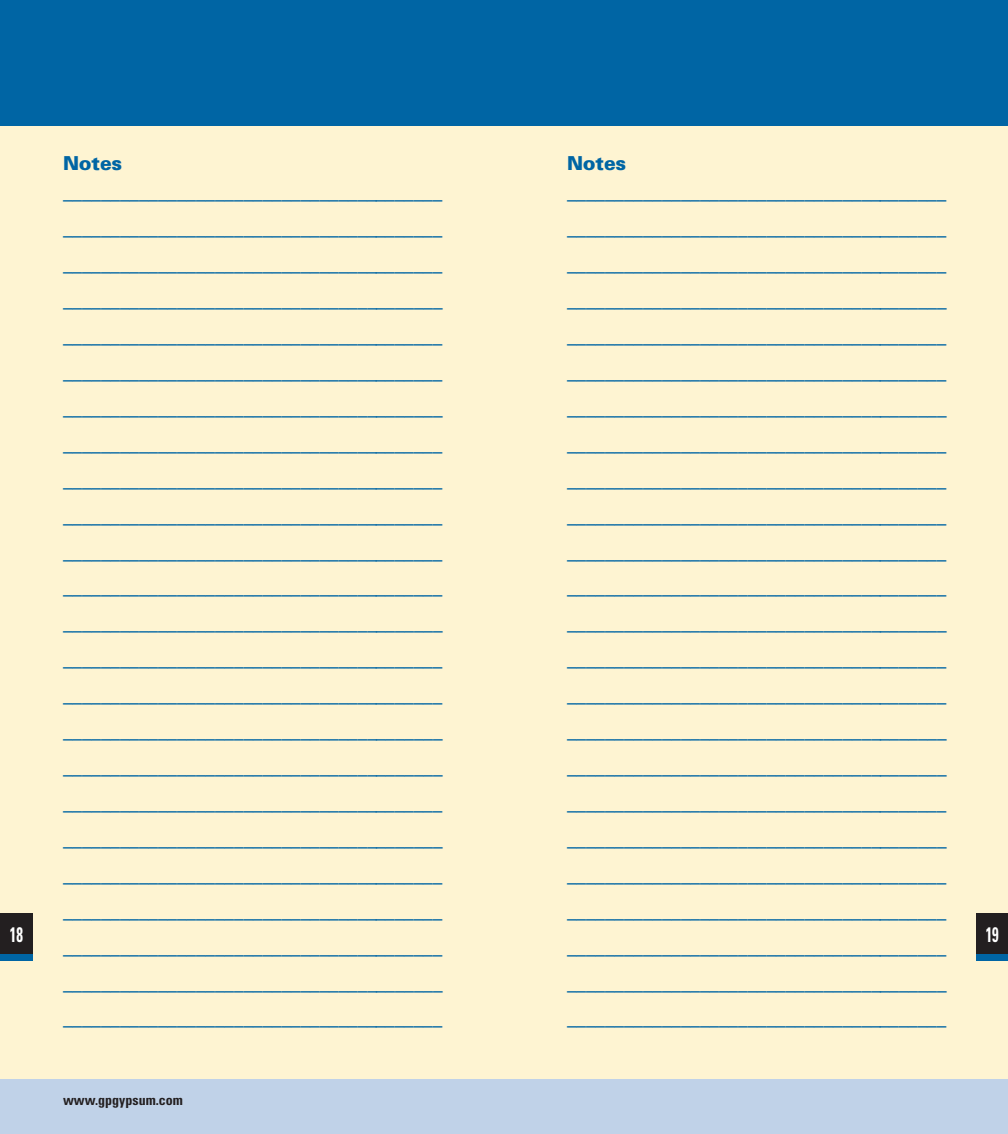
<style>
.page{position:relative;width:1008px;height:1134px;background:#fff}
.page>*{position:absolute;margin:0;border:0;box-sizing:border-box;transform-origin:0 0}
.t1{font:700 condensed 21px "Univers";color:#fff;scale:.7 1}
.t2{font:19.25px/35.9px "Univers";color:#0065a4;text-align:justify}
.t3{font:900 19.25px "Univers";letter-spacing:-.005em;color:#0065a4}
.t4{font:700 condensed 14px "Univers";color:#231f20}
</style>
<div class="page">
<div style="left:0;top:94px;width:1008px;height:1003px;background:#fef4d2"></div>
<div style="left:0;top:0;width:1008px;height:126px;background:#0065a4"></div>
<div style="left:976px;top:914px;width:32px;height:44px;background:#231f20"></div>
<div style="left:976px;top:954px;width:32px;height:7px;background:#0065a4"></div>
<div style="left:0;top:914px;width:32px;height:44px;background:#231f20"></div>
<div style="left:0;top:954px;width:32px;height:7px;background:#0065a4"></div>
<div style="left:0;top:1079px;width:1008px;height:55px;background:#c0d2e8"></div>
<p class="t3" style="left:63px;top:157px;width:61px">Notes</p>
<p class="t2" style="left:63px;top:183px;width:381px">–––––––––––––––––––––––––––––––––––––––– –––––––––––––––––––––––––––––––––––––––– –––––––––––––––––––––––––––––––––––––––– –––––––––––––––––––––––––––––––––––––––– –––––––––––––––––––––––––––––––––––––––– –––––––––––––––––––––––––––––––––––––––– –––––––––––––––––––––––––––––––––––––––– –––––––––––––––––––––––––––––––––––––––– –––––––––––––––––––––––––––––––––––––––– –––––––––––––––––––––––––––––––––––––––– –––––––––––––––––––––––––––––––––––––––– –––––––––––––––––––––––––––––––––––––––– –––––––––––––––––––––––––––––––––––––––– –––––––––––––––––––––––––––––––––––––––– –––––––––––––––––––––––––––––––––––––––– –––––––––––––––––––––––––––––––––––––––– –––––––––––––––––––––––––––––––––––––––– –––––––––––––––––––––––––––––––––––––––– –––––––––––––––––––––––––––––––––––––––– –––––––––––––––––––––––––––––––––––––––– –––––––––––––––––––––––––––––––––––––––– –––––––––––––––––––––––––––––––––––––––– –––––––––––––––––––––––––––––––––––––––– ––––––––––––––––––––––––––––––––––––––––</p>
<p class="t3" style="left:567px;top:157px;width:61px">Notes</p>
<p class="t2" style="left:567px;top:183px;width:381px">–––––––––––––––––––––––––––––––––––––––– –––––––––––––––––––––––––––––––––––––––– –––––––––––––––––––––––––––––––––––––––– –––––––––––––––––––––––––––––––––––––––– –––––––––––––––––––––––––––––––––––––––– –––––––––––––––––––––––––––––––––––––––– –––––––––––––––––––––––––––––––––––––––– –––––––––––––––––––––––––––––––––––––––– –––––––––––––––––––––––––––––––––––––––– –––––––––––––––––––––––––––––––––––––––– –––––––––––––––––––––––––––––––––––––––– –––––––––––––––––––––––––––––––––––––––– –––––––––––––––––––––––––––––––––––––––– –––––––––––––––––––––––––––––––––––––––– –––––––––––––––––––––––––––––––––––––––– –––––––––––––––––––––––––––––––––––––––– –––––––––––––––––––––––––––––––––––––––– –––––––––––––––––––––––––––––––––––––––– –––––––––––––––––––––––––––––––––––––––– –––––––––––––––––––––––––––––––––––––––– –––––––––––––––––––––––––––––––––––––––– –––––––––––––––––––––––––––––––––––––––– –––––––––––––––––––––––––––––––––––––––– ––––––––––––––––––––––––––––––––––––––––</p>
<p class="t1" style="left:10px;top:927px;width:20px">18</p>
<p class="t1" style="left:986px;top:927px;width:20px">19</p>
<p class="t4" style="left:63px;top:1095px;width:122px">www.gpgypsum.com</p>
</div>
